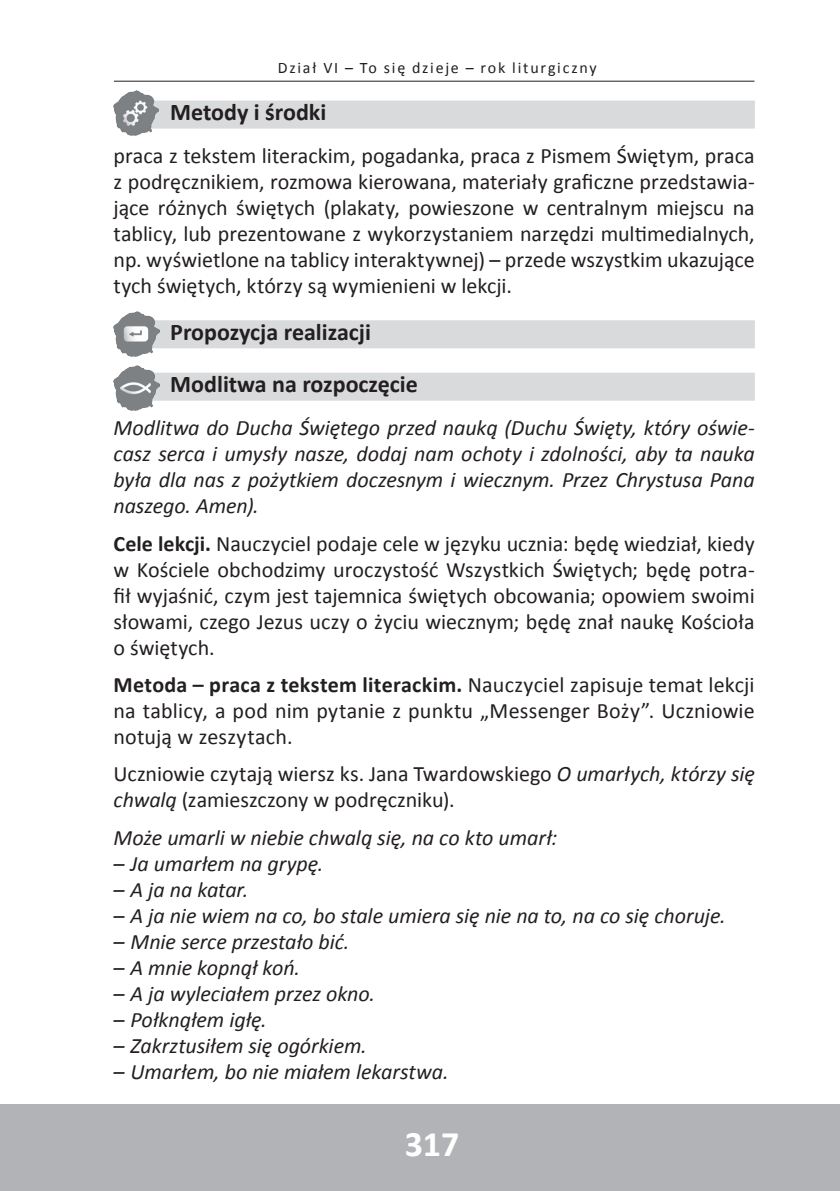
<style>
.page{position:relative;width:840px;height:1191px;background:#fff}
.page>*{position:absolute;margin:0;border:0;box-sizing:border-box;transform-origin:0 0}
.t1{font:700 36px "Calibri";color:#fff}
.t2{font:700 24px/52.4px "Calibri";color:#231f20}
.t3{font:22px/26px "Calibri";color:#231f20;text-align:justify}
.t4{font:italic 22px/26px "Calibri";letter-spacing:-.005em;color:#231f20;text-align:justify}
.t5{font:16px "Calibri";letter-spacing:.11em;color:#231f20}
.s1{font-weight:700}
.s2{font-style:italic}
</style>
<div class="page">
<div style="left:1px;top:1104px;width:838px;height:87px;background:#b2b3b7"></div>
<hr style="left:114px;top:81px;width:640px;height:1px;background:#231f20">
<hr style="left:0;top:1104px;width:1px;height:87px;background:#b2b3b7">
<div style="left:125px;top:101px;width:629px;height:28px;background:#d9dadc"></div>
<div style="left:125px;top:320px;width:629px;height:28px;background:#d9dadc"></div>
<div style="left:125px;top:373px;width:629px;height:28px;background:#d9dadc"></div>
<img style="left:113px;top:91px;width:46px;height:44px">
<img style="left:114px;top:312px;width:45px;height:44px">
<img style="left:114px;top:366px;width:45px;height:44px">
<p class="t5" style="left:278px;top:57px;width:320px">Dział VI – To się dzieje – rok liturgiczny</p>
<p class="t2" style="left:170px;top:86px;width:157px">Metody i środki</p>
<p class="t3" style="left:113px;top:143px;width:642px">praca z tekstem literackim, pogadanka, praca z Pismem Świętym, praca z podręcznikiem, rozmowa kierowana, materiały graficzne przedstawia&shy;jące różnych świętych (plakaty, powieszone w centralnym miejscu na tablicy, lub prezentowane z wykorzystaniem narzędzi multimedialnych, np. wyświetlone na tablicy interaktywnej) – przede wszystkim ukazujące tych świętych, którzy są wymienieni w lekcji.</p>
<p class="t2" style="left:170px;top:306px;width:249px">Propozycja realizacji<br>Modlitwa na rozpoczęcie</p>
<p class="t4" style="left:113px;top:414px;width:642px">Modlitwa do Ducha Świętego przed nauką (Duchu Święty, który oświe&shy;casz serca i umysły nasze, dodaj nam ochoty i zdolności, aby ta nauka była dla nas z pożytkiem doczesnym i wiecznym. Przez Chrystusa Pana naszego. Amen).</p>
<p class="t3" style="left:113px;top:530px;width:642px"><span class="s1">Cele lekcji.</span> Nauczyciel podaje cele w języku ucznia: będę wiedział, kiedy w Kościele obchodzimy uroczystość Wszystkich Świętych; będę potra&shy;fił wyjaśnić, czym jest tajemnica świętych obcowania; opowiem swoimi słowami, czego Jezus uczy o życiu wiecznym; będę znał naukę Kościoła o świętych.</p>
<p class="t3" style="left:113px;top:672px;width:642px"><span class="s1">Metoda – praca z tekstem literackim.</span> Nauczyciel zapisuje temat lekcji na tablicy, a pod nim pytanie z punktu „Messenger Boży”. Uczniowie notują w zeszytach.</p>
<p class="t3" style="left:113px;top:761px;width:642px">Uczniowie czytają wiersz ks. Jana Twardowskiego <span class="s2">O umarłych, którzy się chwalą</span> (zamieszczony w podręczniku).</p>
<p class="t4" style="left:113px;top:823px;width:445px">Może umarli w niebie chwalą się, na co kto umarł:</p>
<p class="t4" style="left:113px;top:849px;width:211px">– Ja umarłem na grypę.</p>
<p class="t4" style="left:113px;top:875px;width:136px">– A ja na katar.</p>
<p class="t4" style="left:113px;top:901px;width:613px">– A ja nie wiem na co, bo stale umiera się nie na to, na co się choruje.</p>
<p class="t4" style="left:113px;top:927px;width:237px">– Mnie serce przestało bić.</p>
<p class="t4" style="left:113px;top:953px;width:188px">– A mnie kopnął koń.</p>
<p class="t4" style="left:113px;top:979px;width:263px">– A ja wyleciałem przez okno.</p>
<p class="t4" style="left:113px;top:1005px;width:155px">– Połknąłem igłę.</p>
<p class="t4" style="left:113px;top:1031px;width:255px">– Zakrztusiłem się ogórkiem.</p>
<p class="t4" style="left:113px;top:1057px;width:336px">– Umarłem, bo nie miałem lekarstwa.</p>
<h1 class="t1" style="left:404px;top:1120px;width:56px">317</h1>
</div>
